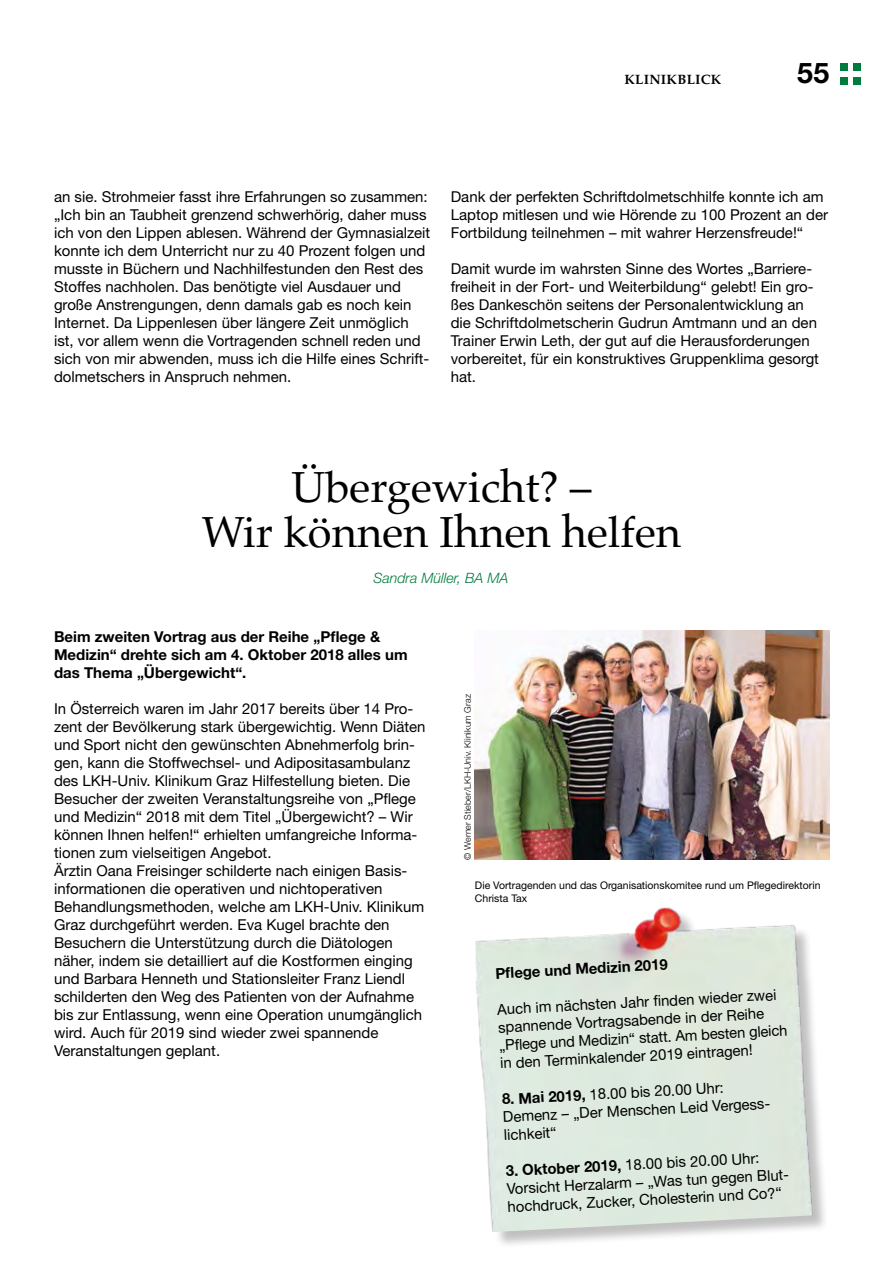
<style>
.page{position:relative;width:893px;height:1263px;background:#fff}
.page>*{position:absolute;margin:0;border:0;box-sizing:border-box;transform-origin:0 0}
.t1{font:43.5px/45px "Palatino";color:#000;text-align:center}
.t2{font:700 28.5px "Helvetica Neue LT Std";color:#000}
.t3{font:15px/18px "Helvetica Neue LT Std";color:#000}
.t4{font:700 15px/18px "Helvetica Neue LT Std";color:#000}
.t5{font:italic 300 14.25px "Helvetica Neue LT Std";color:#007b3d}
.t6{font:700 13.5px "Palatino";letter-spacing:.025em;color:#000}
.t7{font:10.5px/13.5px "Helvetica Neue LT Std";color:#000}
.t8{font:300 9px "Helvetica Neue LT Std";color:#000}
.s1{font-weight:700}
</style>
<div class="page">
<div style="left:853px;top:64px;width:8px;height:7px;background:#007b3d"></div>
<div style="left:840px;top:64px;width:7px;height:7px;background:#007b3d"></div>
<div style="left:853px;top:77px;width:8px;height:8px;background:#007b3d"></div>
<div style="left:840px;top:77px;width:7px;height:8px;background:#007b3d"></div>
<img style="left:475px;top:631px;width:354px;height:229px">
<div style="left:476px;top:909px;width:354px;height:339px;background:#000;opacity:.25"></div>
<img style="left:475px;top:907px;width:352px;height:326px">
<p class="t6" style="left:624px;top:68px;width:99px">KLINIKBLICK</p>
<h2 class="t2" style="left:797px;top:55px;width:33px">55</h2>
<p class="t3" style="left:54px;top:188px;width:378px">an sie. Strohmeier fasst ihre Erfahrungen so zusammen: „Ich bin an Taubheit grenzend schwerhörig, daher muss ich von den Lippen ablesen. Während der Gymnasialzeit konnte ich dem Unterricht nur zu 40 Prozent folgen und musste in Büchern und Nachhilfestunden den Rest des Stoffes nachholen. Das benötigte viel Ausdauer und große Anstrengungen, denn damals gab es noch kein Internet. Da Lippenlesen über längere Zeit unmöglich ist, vor allem wenn die Vortragenden schnell reden und sich von mir abwenden, muss ich die Hilfe eines Schrift&shy;dolmetschers in Anspruch nehmen.</p>
<p class="t3" style="left:451px;top:188px;width:379px">Dank der perfekten Schriftdolmetschhilfe konnte ich am<br>Laptop mitlesen und wie Hörende zu 100 Prozent an der<br>Fortbildung teilnehmen – mit wahrer Herzensfreude!“</p>
<p class="t3" style="left:451px;top:260px;width:370px">Damit wurde im wahrsten Sinne des Wortes „Barriere&shy;freiheit in der Fort- und Weiterbildung“ gelebt! Ein gro&shy;ßes Dankeschön seitens der Personalentwicklung an die Schriftdolmetscherin Gudrun Amtmann und an den Trainer Erwin Leth, der gut auf die Herausforderungen vorbereitet, für ein konstruktives Gruppenklima gesorgt hat.</p>
<h1 class="t1" style="left:202px;top:464px;width:481px">Übergewicht? –<br>Wir können Ihnen helfen</h1>
<p class="t5" style="left:373px;top:569px;width:137px">Sandra Müller, BA MA</p>
<p class="t4" style="left:54px;top:627px;width:355px">Beim zweiten Vortrag aus der Reihe „Pflege &amp;<br>Medizin“ drehte sich am 4. Oktober 2018 alles um das Thema „Übergewicht“.</p>
<p class="t3" style="left:54px;top:699px;width:373px">In Österreich waren im Jahr 2017 bereits über 14 Pro&shy;zent der Bevölkerung stark übergewichtig. Wenn Diäten und Sport nicht den gewünschten Abnehmerfolg brin&shy;gen, kann die Stoffwechsel- und Adipositasambulanz des LKH-Univ. Klinikum Graz Hilfestellung bieten. Die Besucher der zweiten Veranstaltungsreihe von „Pflege und Medizin“ 2018 mit dem Titel „Übergewicht? – Wir können Ihnen helfen!“ erhielten umfangreiche Informa&shy;tionen zum vielseitigen Angebot.<br>Ärztin Oana Freisinger schilderte nach einigen Basis&shy;informationen die operativen und nichtoperativen Behandlungsmethoden, welche am LKH-Univ. Klinikum Graz durchgeführt werden. Eva Kugel brachte den Besuchern die Unterstützung durch die Diätologen näher, indem sie detailliert auf die Kostformen einging und Barbara Henneth und Stationsleiter Franz Liendl schilderten den Weg des Patienten von der Aufnahme bis zur Entlassung, wenn eine Operation unumgänglich wird. Auch für 2019 sind wieder zwei spannende Veranstaltungen geplant.</p>
<p class="t8" style="left:462px;top:860px;width:167px;rotate:-90deg">© Werner Stieber/LKH-Univ. Klinikum Graz</p>
<p class="t7" style="left:475px;top:878px;width:347px">Die Vortragenden und das Organisationskomitee rund um Pflegedirektorin<br>Christa Tax</p>
<p class="t4" style="left:495px;top:964px;width:174px;rotate:-3deg">Pfl ege und Medizin 2019</p>
<p class="t3" style="left:497px;top:1000px;width:290px;rotate:-3deg">Auch im nächsten Jahr fi nden wieder zwei spannende Vortragsabende in der Reihe „Pfl ege und Medizin“ statt. Am besten gleich in den Terminkalender 2019 eintragen!</p>
<p class="t3" style="left:502px;top:1090px;width:271px;rotate:-3deg"><span class="s1">8. Mai 2019,</span> 18.00 bis 20.00 Uhr:<br>Demenz – „Der Menschen Leid Vergess&shy;lichkeit“</p>
<p class="t3" style="left:505px;top:1162px;width:286px;rotate:-3deg"><span class="s1">3. Oktober 2019,</span> 18.00 bis 20.00 Uhr:<br>Vorsicht Herzalarm – „Was tun gegen Blut&shy;hochdruck, Zucker, Cholesterin und Co?“</p>
</div>
